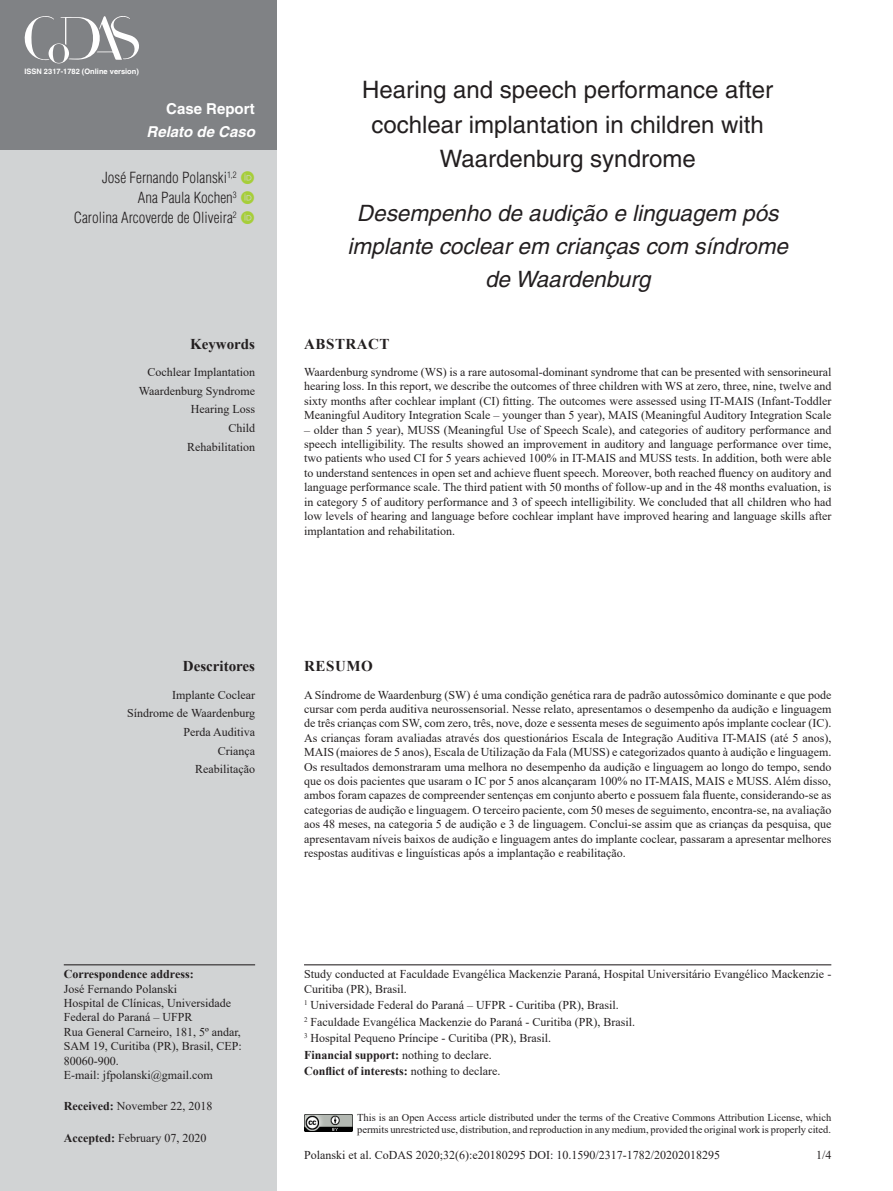
<style>
.page{position:relative;width:893px;height:1191px;background:#fff}
.page>*{position:absolute;margin:0;border:0;box-sizing:border-box;transform-origin:0 0}
.ArticleTitle{font:24px/34.5px "Helvetica";color:#231f20;text-align:center}
.ArticleTitle-Trans1{font:italic 22.5px/33px "Helvetica";color:#231f20;text-align:center}
.Authors{font:300 condensed 15px "Helvetica";color:#231f20}
.t1{font:italic 700 15px "Helvetica";color:#fff}
.KeywordsTitle-Trans1{font:700 15px "Times New Roman";color:#231f20}
.t2{font:700 15px "Helvetica";color:#fff}
.KeywordsTitle{font:700 15px "Times New Roman";color:#231f20}
.AbstractTitle{font:700 15px "Times New Roman";letter-spacing:.035em;color:#231f20}
.AbstractTitle-Trans1{font:700 15px "Times New Roman";letter-spacing:.035em;color:#231f20}
.Abstract-Trans1{font:12px/14.4px "Times New Roman";color:#231f20;text-align:justify}
.Abstract{font:12px/14.4px "Times New Roman";color:#231f20;text-align:justify}
.Correspondence{font:12px/14.4px "Times New Roman";color:#231f20}
.Affiliations{font:12px "Times New Roman";color:#231f20}
.fnArticleOther{font:12px/14.4px "Times New Roman";color:#231f20}
.Keywords{font:12px "Times New Roman";color:#231f20}
.Keywords-Trans1{font:12px "Times New Roman";color:#231f20}
.History{font:12px "Times New Roman";color:#231f20}
.fnConflict{font:700 12px "Times New Roman";color:#231f20}
.fnSupported-by{font:700 12px "Times New Roman";color:#231f20}
.pubNameFooter{font:10.5px/12.6px "Times New Roman";color:#231f20}
.t3{font:700 7.5px "Helvetica";color:#fff}
.s1{font-weight:700}
.s2{font-weight:400}
</style>
<div class="page">
<div style="left:0;top:149px;width:276px;height:1042px;background:#d1d3d4"></div>
<div style="left:0;top:0;width:276px;height:149px;background:#808285"></div>
<img style="left:304px;top:1114px;width:48px;height:17px">
<svg style="left:24px;top:16px;width:115px;height:48px"></svg>
<hr style="left:64px;top:964px;width:191px;height:1px;background:#231f20">
<hr style="left:304px;top:964px;width:527px;height:1px;background:#231f20">
<p class="t3" style="left:24px;top:66px;width:116px">ISSN 2317-1782 (Online version)</p>
<p class="t2" style="left:166px;top:100px;width:90px">Case Report</p>
<p class="t1" style="left:147px;top:122px;width:110px">Relato de Caso</p>
<p class="Authors" style="left:102px;top:168px;width:136px">José Fernando Polanski<sup>1,2</sup></p>
<p class="Authors" style="left:138px;top:188px;width:100px">Ana Paula Kochen<sup>3</sup></p>
<p class="Authors" style="left:74px;top:208px;width:165px">Carolina Arcoverde de Oliveira<sup>2</sup></p>
<p class="KeywordsTitle" style="left:190px;top:333px;width:66px">Keywords</p>
<p class="Keywords" style="left:147px;top:363px;width:109px">Cochlear Implantation</p>
<p class="Keywords" style="left:139px;top:382px;width:118px">Waardenburg Syndrome</p>
<p class="Keywords" style="left:191px;top:401px;width:66px">Hearing Loss</p>
<p class="Keywords" style="left:228px;top:419px;width:28px">Child</p>
<p class="Keywords" style="left:187px;top:438px;width:70px">Rehabilitation</p>
<p class="ArticleTitle" style="left:362px;top:72px;width:413px">Hearing and speech performance after cochlear implantation in children with<br>Waardenburg syndrome</p>
<p class="ArticleTitle-Trans1" style="left:347px;top:197px;width:442px">Desempenho de audição e linguagem pós implante coclear em crianças com síndrome de Waardenburg</p>
<p class="AbstractTitle" style="left:304px;top:333px;width:87px">ABSTRACT</p>
<p class="Abstract" style="left:304px;top:364px;width:529px">Waardenburg syndrome (WS) is a rare autosomal-dominant syndrome that can be presented with sensorineural hearing loss. In this report, we describe the outcomes of three children with WS at zero, three, nine, twelve and sixty months after cochlear implant (CI) fitting. The outcomes were assessed using IT-MAIS (Infant-Toddler Meaningful Auditory Integration Scale – younger than 5 year), MAIS (Meaningful Auditory Integration Scale</p>
<p class="Abstract" style="left:304px;top:422px;width:529px">– older than 5 year), MUSS (Meaningful Use of Speech Scale), and categories of auditory performance and speech intelligibility. The results showed an improvement in auditory and language performance over time, two patients who used CI for 5 years achieved 100% in IT-MAIS and MUSS tests. In addition, both were able to understand sentences in open set and achieve fluent speech. Moreover, both reached fluency on auditory and language performance scale. The third patient with 50 months of follow-up and in the 48 months evaluation, is in category 5 of auditory performance and 3 of speech intelligibility. We concluded that all children who had low levels of hearing and language before cochlear implant have improved hearing and language skills after implantation and rehabilitation.</p>
<p class="KeywordsTitle-Trans1" style="left:183px;top:655px;width:74px">Descritores</p>
<p class="Keywords-Trans1" style="left:172px;top:686px;width:84px">Implante Coclear</p>
<p class="Keywords-Trans1" style="left:127px;top:705px;width:129px">Síndrome de Waardenburg</p>
<p class="Keywords-Trans1" style="left:183px;top:723px;width:73px">Perda Auditiva</p>
<p class="Keywords-Trans1" style="left:218px;top:742px;width:39px">Criança</p>
<p class="Keywords-Trans1" style="left:195px;top:760px;width:61px">Reabilitação</p>
<p class="Correspondence" style="left:64px;top:966px;width:180px"><span class="s1">Correspondence address:<br></span>José Fernando Polanski<br>Hospital de Clínicas, Universidade<br>Federal do Paraná – UFPR<br>Rua General Carneiro, 181, 5º andar,<br>SAM 19, Curitiba (PR), Brasil, CEP:<br>80060-900.<br>E-mail: jfpolanski@gmail.com</p>
<p class="History" style="left:64px;top:1097px;width:150px"><span class="s1">Received:</span> November 22, 2018</p>
<p class="History" style="left:64px;top:1129px;width:144px"><span class="s1">Accepted:</span> February 07, 2020</p>
<p class="AbstractTitle-Trans1" style="left:304px;top:655px;width:70px">RESUMO</p>
<p class="Abstract-Trans1" style="left:304px;top:687px;width:529px">A Síndrome de Waardenburg (SW) é uma condição genética rara de padrão autossômico dominante e que pode cursar com perda auditiva neurossensorial. Nesse relato, apresentamos o desempenho da audição e linguagem de três crianças com SW, com zero, três, nove, doze e sessenta meses de seguimento após implante coclear (IC).<br>As crianças foram avaliadas através dos questionários Escala de Integração Auditiva IT-MAIS (até 5 anos), MAIS (maiores de 5 anos), Escala de Utilização da Fala (MUSS) e categorizados quanto à audição e linguagem.<br>Os resultados demonstraram uma melhora no desempenho da audição e linguagem ao longo do tempo, sendo que os dois pacientes que usaram o IC por 5 anos alcançaram 100% no IT-MAIS, MAIS e MUSS. Além disso, ambos foram capazes de compreender sentenças em conjunto aberto e possuem fala fluente, considerando-se as categorias de audição e linguagem. O terceiro paciente, com 50 meses de seguimento, encontra-se, na avaliação aos 48 meses, na categoria 5 de audição e 3 de linguagem. Conclui-se assim que as crianças da pesquisa, que apresentavam níveis baixos de audição e linguagem antes do implante coclear, passaram a apresentar melhores respostas auditivas e linguísticas após a implantação e reabilitação.</p>
<p class="fnArticleOther" style="left:304px;top:966px;width:529px">Study conducted at Faculdade Evangélica Mackenzie Paraná, Hospital Universitário Evangélico Mackenzie -<br>Curitiba (PR), Brasil.</p>
<p class="Affiliations" style="left:304px;top:996px;width:316px"><sup>1</sup> Universidade Federal do Paraná – UFPR - Curitiba (PR), Brasil.</p>
<p class="Affiliations" style="left:304px;top:1013px;width:332px"><sup>2</sup> Faculdade Evangélica Mackenzie do Paraná - Curitiba (PR), Brasil.</p>
<p class="Affiliations" style="left:304px;top:1029px;width:249px"><sup>3</sup> Hospital Pequeno Príncipe - Curitiba (PR), Brasil.</p>
<p class="fnSupported-by" style="left:304px;top:1046px;width:189px">Financial support: <span class="s2">nothing to declare.</span></p>
<p class="fnConflict" style="left:304px;top:1062px;width:198px">Conflict of interests: <span class="s2">nothing to declare.</span></p>
<p class="pubNameFooter" style="left:357px;top:1110px;width:476px">This is an Open Access article distributed under the terms of the Creative Commons Attribution License, which permits unrestricted use, distribution, and reproduction in any medium, provided the original work is properly cited.</p>
<p class="Abstract-Trans1" style="left:304px;top:1147px;width:417px">Polanski et al. CoDAS 2020;32(6):e20180295 DOI: 10.1590/2317-1782/20202018295</p>
<p class="Abstract-Trans1" style="left:816px;top:1147px;width:17px">1/4</p>
</div>
